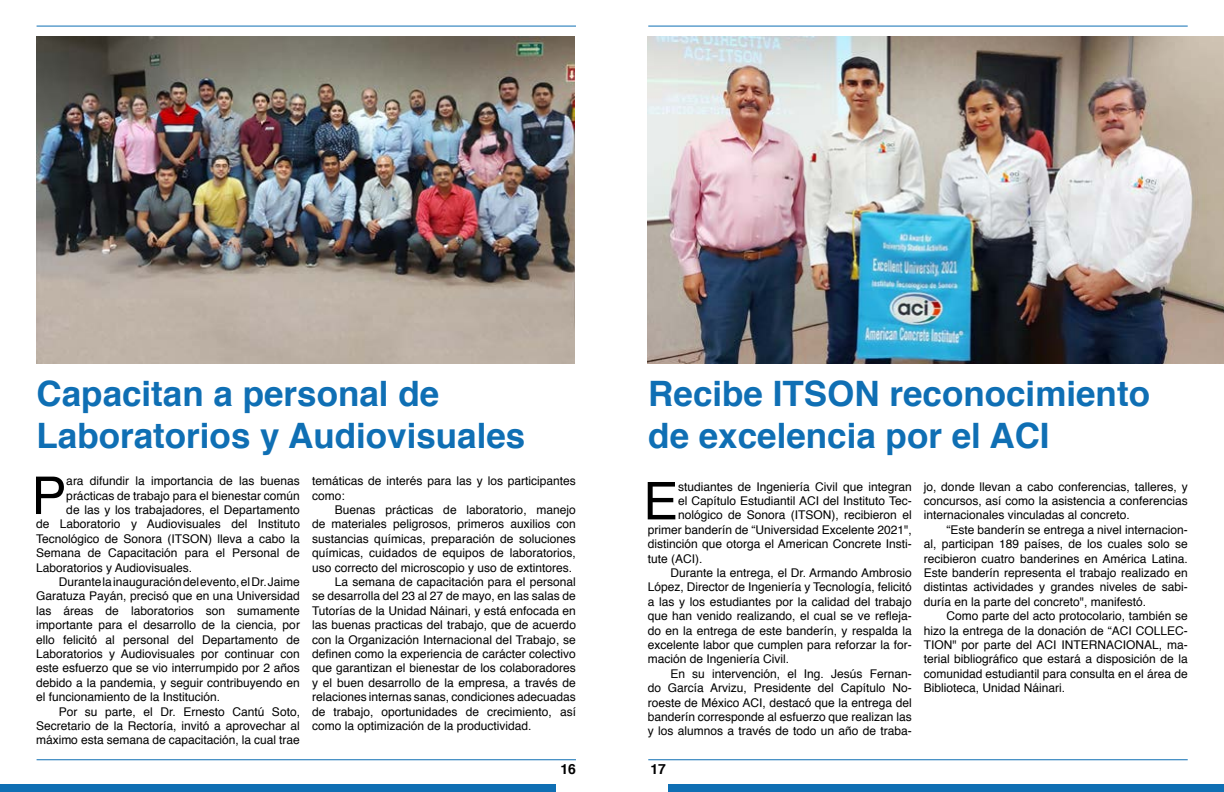
<style>
.page{position:relative;width:1224px;height:792px;background:#fff}
.page>*{position:absolute;margin:0;border:0;box-sizing:border-box;transform-origin:0 0}
.t1{font:52.2px "Helvetica";color:#000}
.t2{font:700 35px/42px "Helvetica";color:#0f6fb4}
.t3{font:700 14px "Helvetica";color:#000}
.t4{font:12px/14.4px "Helvetica";color:#000;text-align:justify}
</style>
<div class="page">
<div style="left:0;top:784px;width:556px;height:8px;background:#0f6fb4"></div>
<div style="left:668px;top:784px;width:556px;height:8px;background:#0f6fb4"></div>
<hr style="left:37px;top:26px;width:539px;height:1px;background:#0f6fb4">
<hr style="left:37px;top:759px;width:539px;height:1px;background:#0f6fb4">
<hr style="left:648px;top:26px;width:540px;height:1px;background:#0f6fb4">
<hr style="left:648px;top:759px;width:540px;height:1px;background:#0f6fb4">
<img style="left:37px;top:36px;width:537px;height:328px">
<img style="left:648px;top:36px;width:576px;height:328px">
<h2 class="t2" style="left:37px;top:373px;width:490px">Capacitan a personal de<br>Laboratorios y Audiovisuales</h2>
<h1 class="t1" style="left:32px;top:455px;width:36px">P</h1>
<p class="t4" style="left:66px;top:474px;width:235px">ara difundir la importancia de las buenas</p>
<p class="t4" style="left:66px;top:489px;width:235px">prácticas de trabajo para el bienestar común</p>
<p class="t4" style="left:66px;top:503px;width:235px">de las y los trabajadores, el Departamento</p>
<p class="t4" style="left:36px;top:517px;width:266px">de Laboratorio y Audiovisuales del Instituto</p>
<p class="t4" style="left:36px;top:532px;width:265px">Tecnológico de Sonora (ITSON) lleva a cabo la</p>
<p class="t4" style="left:36px;top:546px;width:265px">Semana de Capacitación para el Personal de</p>
<p class="t4" style="left:36px;top:561px;width:158px">Laboratorios y Audiovisuales.</p>
<p class="t4" style="left:59px;top:575px;width:243px">Durante la inauguración del evento, el Dr. Jaime</p>
<p class="t4" style="left:36px;top:589px;width:265px">Garatuza Payán, precisó que en una Universidad</p>
<p class="t4" style="left:36px;top:604px;width:265px">las áreas de laboratorios son sumamente</p>
<p class="t4" style="left:36px;top:618px;width:265px">importante para el desarrollo de la ciencia, por</p>
<p class="t4" style="left:36px;top:633px;width:265px">ello felicitó al personal del Departamento de</p>
<p class="t4" style="left:36px;top:647px;width:265px">Laboratorios y Audiovisuales por continuar con</p>
<p class="t4" style="left:36px;top:661px;width:265px">este esfuerzo que se vio interrumpido por 2 años</p>
<p class="t4" style="left:36px;top:676px;width:265px">debido a la pandemia, y seguir contribuyendo en</p>
<p class="t4" style="left:36px;top:690px;width:186px">el funcionamiento de la Institución.</p>
<p class="t4" style="left:59px;top:705px;width:243px">Por su parte, el Dr. Ernesto Cantú Soto,</p>
<p class="t4" style="left:36px;top:719px;width:265px">Secretario de la Rectoría, invitó a aprovechar al</p>
<p class="t4" style="left:36px;top:733px;width:265px">máximo esta semana de capacitación, la cual trae</p>
<p class="t4" style="left:312px;top:474px;width:265px">temáticas de interés para las y los participantes como:</p>
<p class="t4" style="left:335px;top:503px;width:243px">Buenas prácticas de laboratorio, manejo</p>
<p class="t4" style="left:312px;top:517px;width:265px">de materiales peligrosos, primeros auxilios con</p>
<p class="t4" style="left:312px;top:532px;width:265px">sustancias químicas, preparación de soluciones</p>
<p class="t4" style="left:312px;top:546px;width:265px">químicas, cuidados de equipos de laboratorios,</p>
<p class="t4" style="left:312px;top:561px;width:262px">uso correcto del microscopio y uso de extintores.</p>
<p class="t4" style="left:335px;top:575px;width:243px">La semana de capacitación para el personal</p>
<p class="t4" style="left:312px;top:589px;width:265px">se desarrolla del 23 al 27 de mayo, en las salas de</p>
<p class="t4" style="left:312px;top:604px;width:265px">Tutorías de la Unidad Náinari, y está enfocada en</p>
<p class="t4" style="left:312px;top:618px;width:266px">las buenas practicas del trabajo, que de acuerdo</p>
<p class="t4" style="left:312px;top:633px;width:265px">con la Organización Internacional del Trabajo, se</p>
<p class="t4" style="left:312px;top:647px;width:265px">definen como la experiencia de carácter colectivo</p>
<p class="t4" style="left:312px;top:661px;width:265px">que garantizan el bienestar de los colaboradores</p>
<p class="t4" style="left:312px;top:676px;width:265px">y el buen desarrollo de la empresa, a través de</p>
<p class="t4" style="left:312px;top:690px;width:265px">relaciones internas sanas, condiciones adecuadas</p>
<p class="t4" style="left:312px;top:705px;width:266px">de trabajo, oportunidades de crecimiento, así</p>
<p class="t4" style="left:312px;top:719px;width:221px">como la optimización de la productividad.</p>
<h2 class="t2" style="left:648px;top:373px;width:503px">Recibe ITSON reconocimiento de excelencia por el ACI</h2>
<h1 class="t1" style="left:643px;top:461px;width:36px">E</h1>
<p class="t4" style="left:678px;top:480px;width:235px">studiantes de Ingeniería Civil que integran</p>
<p class="t4" style="left:678px;top:494px;width:235px">el Capítulo Estudiantil ACI del Instituto Tec-</p>
<p class="t4" style="left:678px;top:508px;width:235px">nológico de Sonora (ITSON), recibieron el</p>
<p class="t4" style="left:648px;top:523px;width:265px">primer banderín de “Universidad Excelente 2021",</p>
<p class="t4" style="left:648px;top:537px;width:266px">distinción que otorga el American Concrete Insti-</p>
<p class="t4" style="left:648px;top:552px;width:56px">tute (ACI).</p>
<p class="t4" style="left:670px;top:566px;width:243px">Durante la entrega, el Dr. Armando Ambrosio</p>
<p class="t4" style="left:648px;top:580px;width:265px">López, Director de Ingeniería y Tecnología, felicitó</p>
<p class="t4" style="left:648px;top:595px;width:265px">a las y los estudiantes por la calidad del trabajo</p>
<p class="t4" style="left:648px;top:609px;width:265px">que han venido realizando, el cual se ve refleja-</p>
<p class="t4" style="left:648px;top:624px;width:265px">do en la entrega de este banderín, y respalda la</p>
<p class="t4" style="left:648px;top:638px;width:265px">excelente labor que cumplen para reforzar la for-</p>
<p class="t4" style="left:648px;top:652px;width:143px">mación de Ingeniería Civil.</p>
<p class="t4" style="left:670px;top:667px;width:243px">En su intervención, el Ing. Jesús Fernan-</p>
<p class="t4" style="left:648px;top:681px;width:266px">do García Arvizu, Presidente del Capítulo No-</p>
<p class="t4" style="left:648px;top:696px;width:265px">roeste de México ACI, destacó que la entrega del</p>
<p class="t4" style="left:648px;top:710px;width:265px">banderín corresponde al esfuerzo que realizan las</p>
<p class="t4" style="left:648px;top:724px;width:265px">y los alumnos a través de todo un año de traba-</p>
<p class="t4" style="left:924px;top:480px;width:265px">jo, donde llevan a cabo conferencias, talleres, y concursos, así como la asistencia a conferencias internacionales vinculadas al concreto.</p>
<p class="t4" style="left:924px;top:523px;width:265px;text-indent:23px">“Este banderín se entrega a nivel internacion&shy;al, participan 189 países, de los cuales solo se recibieron cuatro banderines en América Latina.<br>Este banderín representa el trabajo realizado en distintas actividades y grandes niveles de sabi&shy;duría en la parte del concreto", manifestó.</p>
<p class="t4" style="left:924px;top:609px;width:265px;text-indent:23px">Como parte del acto protocolario, también se hizo la entrega de la donación de “ACI COLLEC-TION" por parte del ACI INTERNACIONAL, ma&shy;terial bibliográfico que estará a disposición de la comunidad estudiantil para consulta en el área de Biblioteca, Unidad Náinari.</p>
<p class="t3" style="left:560px;top:757px;width:17px">16</p>
<p class="t3" style="left:651px;top:757px;width:17px">17</p>
</div>
